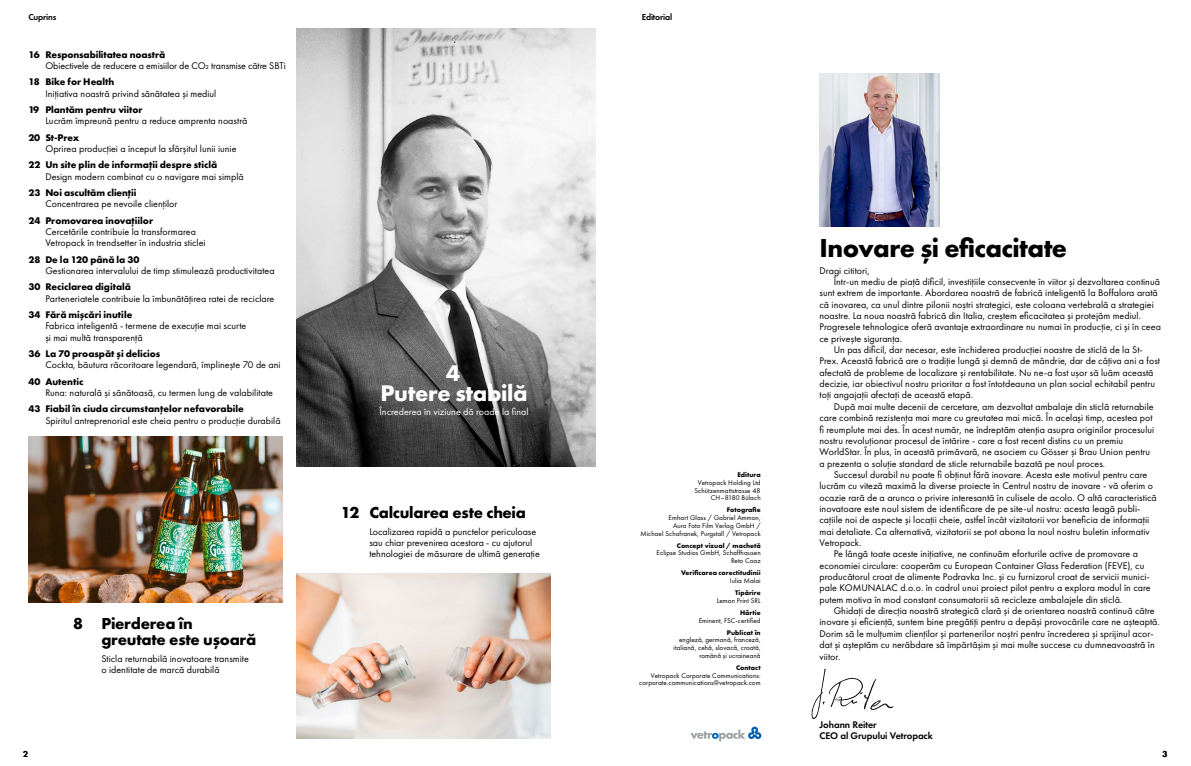
<style>
.page{position:relative;width:1191px;height:766px;background:#fff}
.page>*{position:absolute;margin:0;border:0;box-sizing:border-box;transform-origin:0 0}
.t1{font:700 27px "Futura PT";letter-spacing:-.02em;color:#000}
.t2{font:700 23.5px/20px "Futura PT";letter-spacing:-.015em;color:#fff;text-align:center}
.t3{font:700 16.5px/16px "Futura PT";letter-spacing:-.015em;color:#000}
.t4{font:10px/11.3px "Futura PT";letter-spacing:.005em;color:#000}
.t5{font:700 10px "Futura PT";letter-spacing:-.005em;color:#000}
.t6{font:600 10px/11.3px "Futura PT";letter-spacing:-.01em;color:#000}
.t7{font:10px "Futura PT";letter-spacing:.005em;color:#fff}
.t8{font:9px "Futura Dem";letter-spacing:-.02em;color:#000}
.t9{font:7.1px/7.8px "Futura PT";letter-spacing:.01em;color:#000;text-align:right}
.t10{font:700 7px "Futura PT";color:#000}
</style>
<div class="page">
<img style="left:28px;top:436px;width:254px;height:166px">
<img style="left:296px;top:573px;width:254px;height:165px">
<img style="left:819px;top:73px;width:120px;height:153px">
<svg style="left:690px;top:726px;width:71px;height:15px"></svg>
<img style="left:296px;top:28px;width:299px;height:438px">
<img style="left:811px;top:668px;width:83px;height:51px">
<p class="t8" style="left:28px;top:11px;width:30px">Cuprins</p>
<p class="t8" style="left:642px;top:11px;width:32px">Editorial</p>
<p class="t5" style="left:28px;top:48px;width:138px">16 Responsabilitatea noastră</p>
<p class="t4" style="left:45px;top:60px;width:242px">Obiectivele de reducere a emisiilor de CO₂ transmise către SBTi</p>
<p class="t5" style="left:28px;top:75px;width:88px">18 Bike for Health</p>
<p class="t4" style="left:45px;top:88px;width:172px">Inițiativa noastră privind sănătatea și mediul</p>
<p class="t5" style="left:28px;top:103px;width:116px">19 Plantăm pentru viitor</p>
<p class="t4" style="left:45px;top:115px;width:203px">Lucrăm împreună pentru a reduce amprenta noastră</p>
<p class="t5" style="left:28px;top:131px;width:53px">20 St-Prex</p>
<p class="t4" style="left:45px;top:143px;width:193px">Oprirea producției a început la sfârșitul lunii iunie</p>
<p class="t5" style="left:28px;top:158px;width:191px">22 Un site plin de informații despre sticlă</p>
<p class="t4" style="left:45px;top:170px;width:200px">Design modern combinat cu o navigare mai simplă</p>
<p class="t5" style="left:28px;top:186px;width:110px">23 Noi ascultăm clienții</p>
<p class="t4" style="left:45px;top:198px;width:134px">Concentrarea pe nevoile clienților</p>
<p class="t5" style="left:28px;top:214px;width:126px">24 Promovarea inovațiilor</p>
<p class="t4" style="left:45px;top:226px;width:162px">Cercetările contribuie la transformarea<br>Vetropack în trendsetter în industria sticlei</p>
<p class="t5" style="left:28px;top:253px;width:113px">28 De la 120 până la 30</p>
<p class="t4" style="left:45px;top:265px;width:231px">Gestionarea intervalului de timp stimulează productivitatea</p>
<p class="t5" style="left:28px;top:280px;width:104px">30 Reciclarea digitală</p>
<p class="t4" style="left:45px;top:292px;width:230px">Parteneriatele contribuie la îmbunătățirea ratei de reciclare</p>
<p class="t5" style="left:28px;top:308px;width:105px">34 Fără mișcări inutile</p>
<p class="t4" style="left:45px;top:320px;width:202px">Fabrica inteligentă - termene de execuție mai scurte și mai multă transparență</p>
<p class="t5" style="left:28px;top:347px;width:133px">36 La 70 proaspăt și delicios</p>
<p class="t4" style="left:45px;top:359px;width:237px">Cockta, băutura răcoritoare legendară, împlinește 70 de ani</p>
<p class="t5" style="left:28px;top:375px;width:57px">40 Autentic</p>
<p class="t4" style="left:45px;top:387px;width:229px">Runa: naturală și sănătoasă, cu termen lung de valabilitate</p>
<p class="t5" style="left:28px;top:402px;width:217px">43 Fiabil în ciuda circumstanțelor nefavorabile</p>
<p class="t4" style="left:45px;top:414px;width:237px">Spiritul antreprenorial este cheia pentru o producție durabilă</p>
<h3 class="t3" style="left:101px;top:614px;width:156px;text-indent:-28px">8 Pierderea în greutate este ușoară</h3>
<p class="t4" style="left:101px;top:652px;width:149px">Sticla returnabilă inovatoare transmite o identitate de marcă durabilă</p>
<h2 class="t2" style="left:380px;top:362px;width:148px">4<br>Putere stabilă</h2>
<p class="t7" style="left:379px;top:405px;width:151px">Încrederea în viziune dă roade la final</p>
<h3 class="t3" style="left:341px;top:503px;width:186px">12 Calcularea este cheia</h3>
<p class="t4" style="left:369px;top:525px;width:172px">Localizarea rapidă a punctelor periculoase sau chiar prevenirea acestora - cu ajutorul tehnologiei de măsurare de ultimă generație</p>
<p class="t10" style="left:737px;top:470px;width:25px">Editura</p>
<p class="t9" style="left:694px;top:478px;width:68px">Vetropack Holding Ltd<br>Schützenmattstrasse 48<br>CH–8180 Bülach</p>
<p class="t10" style="left:727px;top:505px;width:35px">Fotografie</p>
<p class="t9" style="left:640px;top:513px;width:122px">Emhart Glass / Gabriel Ammon,<br>Aura Foto Film Verlag GmbH /<br>Michael Schafranek, Purgstall / Vetropack</p>
<p class="t10" style="left:677px;top:540px;width:85px">Concept vizual / machetă</p>
<p class="t9" style="left:656px;top:549px;width:106px">Eclipse Studios GmbH, Schaffhausen<br>Reto Coaz</p>
<p class="t10" style="left:681px;top:568px;width:81px">Verificarea corectitudinii</p>
<p class="t9" style="left:730px;top:576px;width:32px">Iulia Malai</p>
<p class="t10" style="left:735px;top:588px;width:27px">Tipărire</p>
<p class="t9" style="left:717px;top:596px;width:45px">Lemon Print SRL</p>
<p class="t10" style="left:740px;top:607px;width:22px">Hârtie</p>
<p class="t9" style="left:699px;top:616px;width:63px">Eminent, FSC-certified</p>
<p class="t10" style="left:727px;top:627px;width:35px">Publicat în</p>
<p class="t9" style="left:673px;top:635px;width:89px">engleză, germană, franceză, italiană, cehă, slovacă, croată, română și ucraineană</p>
<p class="t10" style="left:736px;top:662px;width:26px">Contact</p>
<p class="t9" style="left:639px;top:671px;width:123px">Vetropack Corporate Communications: corporate.communications@vetropack.com</p>
<h1 class="t1" style="left:819px;top:230px;width:249px">Inovare și eficacitate</h1>
<p class="t4" style="left:819px;top:264px;width:52px">Dragi cititori,</p>
<p class="t4" style="left:833px;top:276px;width:328px">Într-un mediu de piață dificil, investițiile consecvente în viitor și dezvoltarea continuă</p>
<p class="t4" style="left:819px;top:287px;width:340px">sunt extrem de importante. Abordarea noastră de fabrică inteligentă la Boffalora arată</p>
<p class="t4" style="left:819px;top:298px;width:336px">că inovarea, ca unul dintre pilonii noștri strategici, este coloana vertebrală a strategiei</p>
<p class="t4" style="left:819px;top:310px;width:323px">noastre. La noua noastră fabrică din Italia, creștem eficacitatea și protejăm mediul.</p>
<p class="t4" style="left:819px;top:321px;width:343px">Progresele tehnologice oferă avantaje extraordinare nu numai în producție, ci și în ceea</p>
<p class="t4" style="left:819px;top:332px;width:84px">ce privește siguranța.</p>
<p class="t4" style="left:833px;top:344px;width:310px">Un pas dificil, dar necesar, este închiderea producției noastre de sticlă de la St-</p>
<p class="t4" style="left:819px;top:355px;width:342px">Prex. Această fabrică are o tradiție lungă și demnă de mândrie, dar de câțiva ani a fost</p>
<p class="t4" style="left:819px;top:366px;width:335px">afectată de probleme de localizare și rentabilitate. Nu ne-a fost ușor să luăm această</p>
<p class="t4" style="left:819px;top:378px;width:337px">decizie, iar obiectivul nostru prioritar a fost întotdeauna un plan social echitabil pentru</p>
<p class="t4" style="left:819px;top:389px;width:155px">toți angajații afectați de această etapă.</p>
<p class="t4" style="left:833px;top:400px;width:321px">După mai multe decenii de cercetare, am dezvoltat ambalaje din sticlă returnabile</p>
<p class="t4" style="left:819px;top:412px;width:335px">care combină rezistența mai mare cu greutatea mai mică. În același timp, acestea pot</p>
<p class="t4" style="left:819px;top:423px;width:336px">fi reumplute mai des. În acest număr, ne îndreptăm atenția asupra originilor procesului</p>
<p class="t4" style="left:819px;top:434px;width:305px">nostru revoluționar procesul de întărire - care a fost recent distins cu un premiu</p>
<p class="t4" style="left:819px;top:446px;width:332px">WorldStar. În plus, în această primăvară, ne asociem cu Gösser și Brau Union pentru</p>
<p class="t4" style="left:819px;top:457px;width:287px">a prezenta o soluție standard de sticle returnabile bazată pe noul proces.</p>
<p class="t4" style="left:833px;top:469px;width:315px">Succesul durabil nu poate fi obținut fără inovare. Acesta este motivul pentru care</p>
<p class="t4" style="left:819px;top:480px;width:335px">lucrăm cu viteză maximă la diverse proiecte în Centrul nostru de inovare - vă oferim o</p>
<p class="t4" style="left:819px;top:491px;width:339px">ocazie rară de a arunca o privire interesantă în culisele de acolo. O altă caracteristică</p>
<p class="t4" style="left:819px;top:503px;width:322px">inovatoare este noul sistem de identificare de pe site-ul nostru: acesta leagă publi-</p>
<p class="t4" style="left:819px;top:514px;width:331px">cațiile noi de aspecte și locații cheie, astfel încât vizitatorii vor beneficia de informații</p>
<p class="t4" style="left:819px;top:525px;width:332px">mai detaliate. Ca alternativă, vizitatorii se pot abona la noul nostru buletin informativ</p>
<p class="t4" style="left:819px;top:537px;width:44px">Vetropack.</p>
<p class="t4" style="left:833px;top:548px;width:306px">Pe lângă toate aceste inițiative, ne continuăm eforturile active de promovare a</p>
<p class="t4" style="left:819px;top:559px;width:326px">economiei circulare: cooperăm cu European Container Glass Federation (FEVE), cu</p>
<p class="t4" style="left:819px;top:571px;width:332px">producătorul croat de alimente Podravka Inc. și cu furnizorul croat de servicii munici-</p>
<p class="t4" style="left:819px;top:582px;width:333px">pale KOMUNALAC d.o.o. în cadrul unui proiect pilot pentru a explora modul în care</p>
<p class="t4" style="left:819px;top:593px;width:304px">putem motiva în mod constant consumatorii să recicleze ambalajele din sticlă.</p>
<p class="t4" style="left:833px;top:605px;width:322px">Ghidați de direcția noastră strategică clară și de orientarea noastră continuă către</p>
<p class="t4" style="left:819px;top:616px;width:342px">inovare și eficiență, suntem bine pregătiți pentru a depăși provocările care ne așteaptă.</p>
<p class="t4" style="left:819px;top:627px;width:336px">Dorim să le mulțumim clienților și partenerilor noștri pentru încrederea și sprijinul acor-</p>
<p class="t4" style="left:819px;top:639px;width:337px">dat și așteptăm cu nerăbdare să împărtășim și mai multe succese cu dumneavoastră în</p>
<p class="t4" style="left:819px;top:650px;width:22px">viitor.</p>
<p class="t6" style="left:819px;top:718px;width:115px">Johann Reiter<br>CEO al Grupului Vetropack</p>
<p class="t8" style="left:23px;top:748px;width:7px">2</p>
<p class="t8" style="left:1162px;top:748px;width:7px">3</p>
</div>
